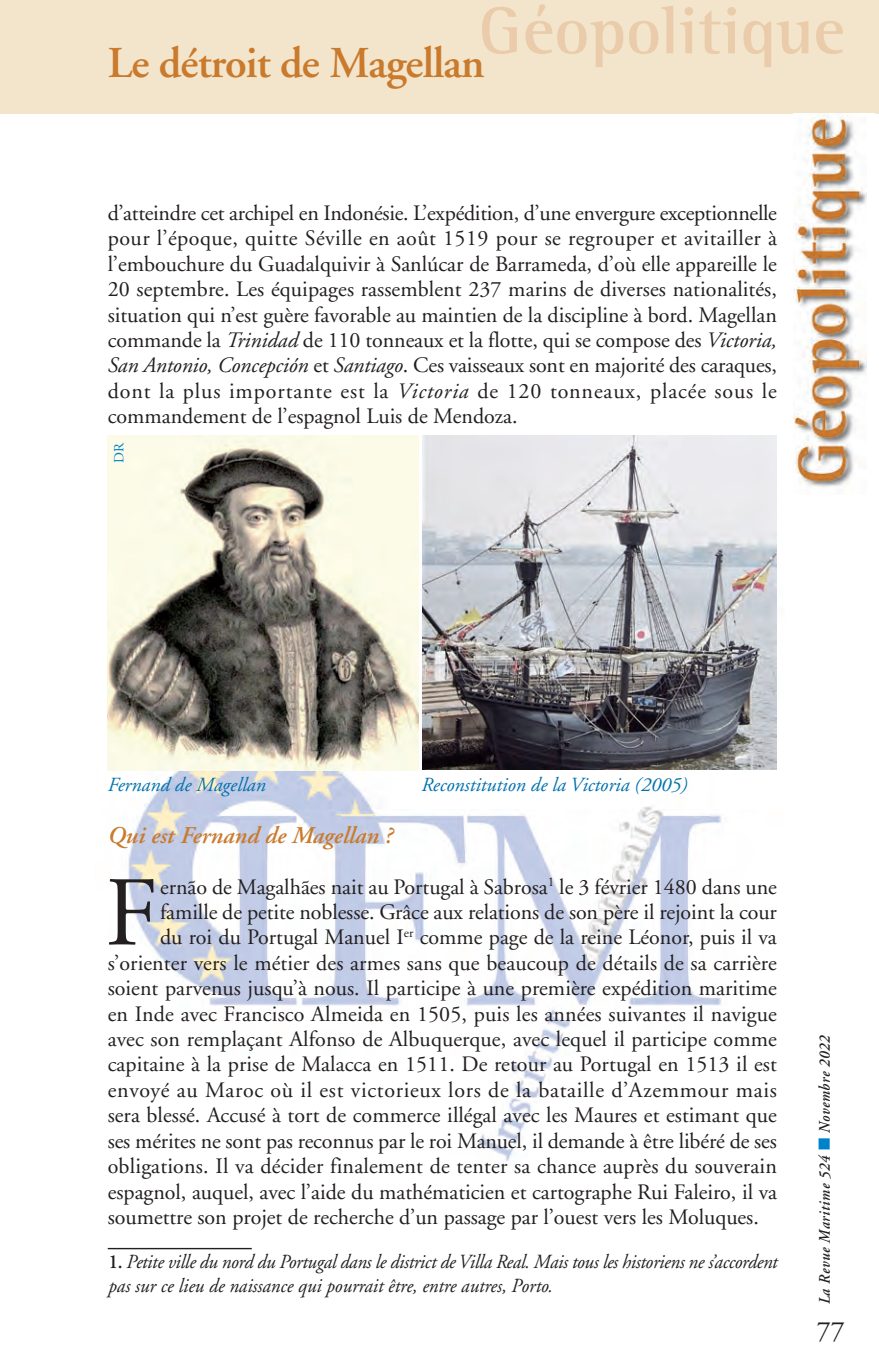
<style>
.page{position:relative;width:879px;height:1361px;background:#fff}
.page>*{position:absolute;margin:0;border:0;box-sizing:border-box;transform-origin:0 0}
.t1{font:98.6px "Adobe Garamond";color:#231f20}
.t2{font:700 68px "Rotis Semi Serif";color:#eacbaa}
.t3{font:600 44px "Adobe Garamond";letter-spacing:-.02em;color:#c97a2d}
.t4{font:28px "Adobe Garamond";color:#231f20}
.t5{font:italic 600 24px "Adobe Garamond";color:#c97a2d}
.t6{font:22px/25.4px "Adobe Garamond";color:#231f20;text-align:justify}
.t7{font:22px "Adobe Garamond";letter-spacing:.03em;color:#231f20}
.t8{font:italic 20px/24px "Adobe Garamond";letter-spacing:-.015em;color:#231f20;scale:.95 1}
.t9{font:italic 20px "Adobe Garamond";color:#0071ad}
.t10{font:italic 600 16px "Adobe Garamond";letter-spacing:.045em;color:#231f20;scale:.9 1}
.t11{font:14px "Adobe Garamond";color:#0082c8}
.s1{font-style:italic}
.s2{font-weight:600;font-style:normal}
.s3{color:#0082c8}
</style>
<div class="page">
<img style="left:107px;top:564px;width:615px;height:598px">
<img style="left:794px;top:113px;width:73px;height:374px">
<div style="left:0;top:0;width:23px;height:113px;background:#f2e5cb"></div>
<hr style="left:108px;top:1248px;width:144px;height:1px;background:#231f20">
<img style="left:108px;top:436px;width:310px;height:334px">
<img style="left:422px;top:436px;width:355px;height:334px">
<h2 class="t2" style="left:479px;top:8px;width:368px">Géopolitique</h2>
<h3 class="t3" style="left:108px;top:46px;width:378px">Le détroit de Magellan</h3>
<p class="t6" style="left:108px;top:202px;width:671px">d’atteindre cet archipel en Indonésie. L’expédition, d’une envergure exceptionnelle pour l’époque, quitte Séville en août 1519 pour se regrouper et avitailler à l’embouchure du Guadalquivir à Sanlúcar de Barrameda, d’où elle appareille le 20 septembre. Les équipages rassemblent 237 marins de diverses nationalités, situation qui n’est guère favorable au maintien de la discipline à bord. Magellan commande la <span class="s1">Trinidad</span> de 110 tonneaux et la flotte, qui se compose des <span class="s1">Victoria, San Antonio, Concepción</span> et <span class="s1">Santiago</span>. Ces vaisseaux sont en majorité des caraques, dont la plus importante est la <span class="s1">Victoria</span> de 120 tonneaux, placée sous le commandement de l’espagnol Luis de Mendoza.</p>
<p class="t11" style="left:113px;top:463px;width:22px;rotate:-90deg">DR</p>
<p class="t9" style="left:108px;top:777px;width:160px">Fernand de Magellan</p>
<p class="t9" style="left:421px;top:777px;width:267px">Reconstitution de la Victoria (2005)</p>
<p class="t5" style="left:108px;top:825px;width:287px">Qui est Fernand de Magellan ?</p>
<h1 class="t1" style="left:105px;top:874px;width:55px">F</h1>
<p class="t6" style="left:160px;top:876px;width:618px">ernão de Magalhães nait au Portugal à Sabrosa<sup>1</sup> le 3 février 1480 dans une</p>
<p class="t6" style="left:160px;top:901px;width:618px">famille de petite noblesse. Grâce aux relations de son père il rejoint la cour</p>
<p class="t6" style="left:160px;top:926px;width:618px">du roi du Portugal Manuel I<sup>er</sup> comme page de la reine Léonor, puis il va</p>
<p class="t6" style="left:108px;top:952px;width:670px">s’orienter vers le métier des armes sans que beaucoup de détails de sa carrière</p>
<p class="t6" style="left:108px;top:977px;width:670px">soient parvenus jusqu’à nous. Il participe à une première expédition maritime</p>
<p class="t6" style="left:108px;top:1003px;width:671px">en Inde avec Francisco Almeida en 1505, puis les années suivantes il navigue</p>
<p class="t6" style="left:108px;top:1028px;width:671px">avec son remplaçant Alfonso de Albuquerque, avec lequel il participe comme</p>
<p class="t6" style="left:108px;top:1053px;width:670px">capitaine à la prise de Malacca en 1511. De retour au Portugal en 1513 il est</p>
<p class="t7" style="left:108px;top:1081px;width:670px">envoyé au Maroc où il est victorieux lors de la bataille d’Azemmour mais</p>
<p class="t6" style="left:108px;top:1104px;width:671px">sera blessé. Accusé à tort de commerce illégal avec les Maures et estimant que</p>
<p class="t6" style="left:108px;top:1130px;width:671px">ses mérites ne sont pas reconnus par le roi Manuel, il demande à être libéré de ses</p>
<p class="t6" style="left:108px;top:1155px;width:671px">obligations. Il va décider finalement de tenter sa chance auprès du souverain</p>
<p class="t6" style="left:108px;top:1180px;width:670px">espagnol, auquel, avec l’aide du mathématicien et cartographe Rui Faleiro, il va</p>
<p class="t6" style="left:108px;top:1206px;width:652px">soumettre son projet de recherche d’un passage par l’ouest vers les Moluques.</p>
<p class="t8" style="left:108px;top:1251px;width:706px"><span class="s2">1.</span> Petite ville du nord du Portugal dans le district de Villa Real. Mais tous les historiens ne s’accordent pas sur ce lieu de naissance qui pourrait être, entre autres, Porto.</p>
<p class="t10" style="left:818px;top:1304px;width:301px;rotate:-90deg">La Revue Maritime 524 <span class="s3">■</span> Novembre 2022</p>
<p class="t4" style="left:817px;top:1320px;width:29px">77</p>
</div>
